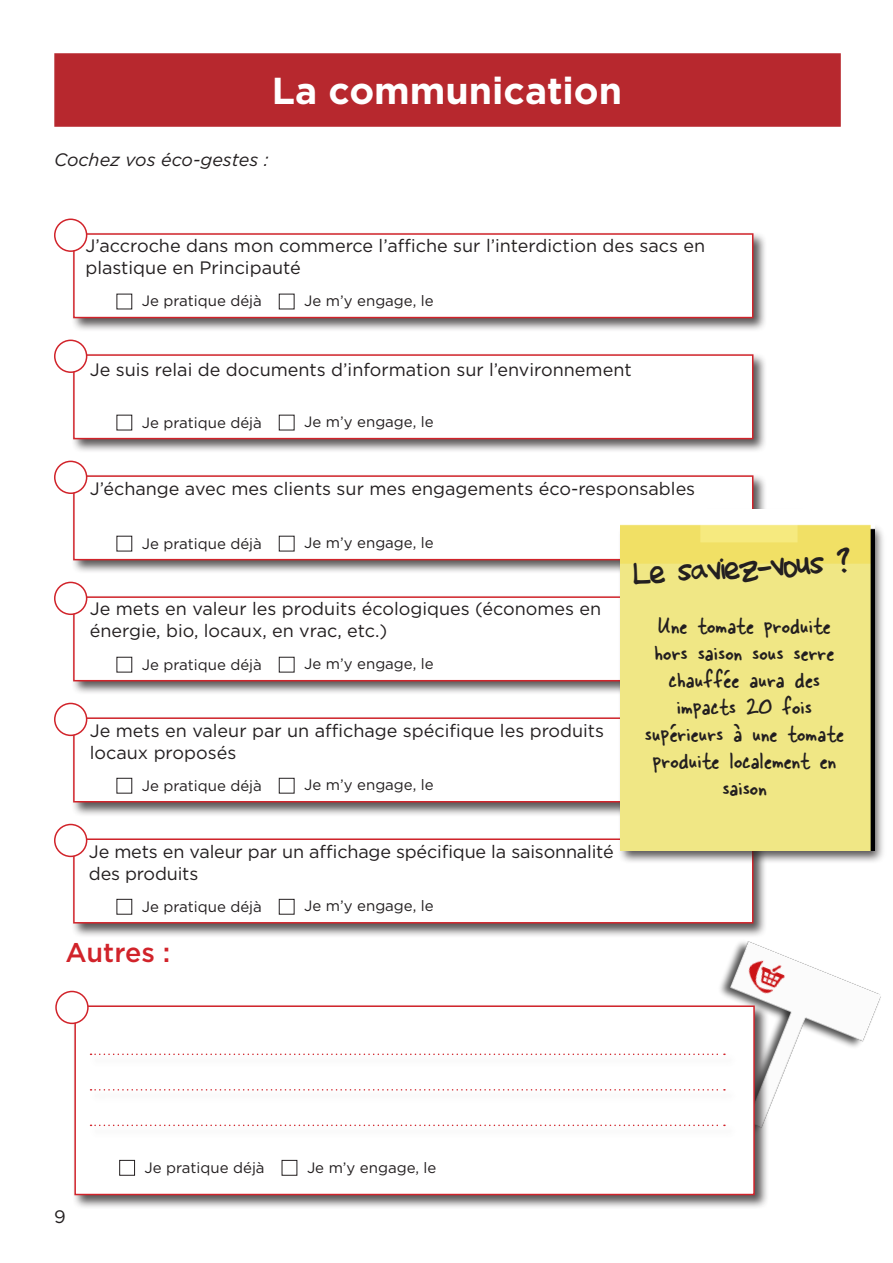
<style>
.page{position:relative;width:893px;height:1263px;background:#fff}
.page>*{position:absolute;margin:0;border:0;box-sizing:border-box;transform-origin:0 0}
.t1{font:700 37.5px "Gotham";color:#fff}
.t2{font:36px "november 2";color:#231f20}
.t3{font:27px/27px "Skippy Sharpie";color:#231f20;text-align:center}
.t4{font:500 27px "Gotham";color:#d1232a}
.t5{font:18px/21.6px "Gotham";color:#231f20}
.t6{font:italic 18px "Gotham";color:#231f20}
.t7{font:15px "Gotham";color:#231f20}
</style>
<div class="page">
<img style="left:720px;top:941px;width:161px;height:168px">
<div style="left:54px;top:53px;width:787px;height:74px;background:#b7282e;border:2px solid #b7282e"></div>
<div style="left:72px;top:1003px;width:697px;height:206px;background:#231f20;opacity:.75"></div>
<div style="left:74px;top:1005px;width:681px;height:190px;background:#fff;border:2px solid #d1232a"></div>
<div style="left:56px;top:991px;width:32px;height:32px;background:#fff;border-radius:50%"></div>
<div style="left:55px;top:991px;width:34px;height:33px;border:2px solid #d1232a;border-radius:50%"></div>
<svg style="left:91px;top:1053px;width:634px;height:2px"></svg>
<svg style="left:91px;top:1089px;width:634px;height:1px"></svg>
<svg style="left:91px;top:1124px;width:634px;height:2px"></svg>
<div style="left:119px;top:1160px;width:16px;height:15px;border:1px solid #231f20"></div>
<div style="left:282px;top:1160px;width:15px;height:15px;border:1px solid #231f20"></div>
<div style="left:71px;top:231px;width:697px;height:102px;background:#231f20;opacity:.75"></div>
<div style="left:73px;top:233px;width:680px;height:85px;background:#fff;border:2px solid #d1232a"></div>
<div style="left:55px;top:219px;width:32px;height:32px;background:#fff;border-radius:50%"></div>
<div style="left:54px;top:218px;width:33px;height:34px;border:2px solid #d1232a;border-radius:50%"></div>
<div style="left:279px;top:294px;width:15px;height:15px;border:1px solid #231f20"></div>
<div style="left:71px;top:352px;width:697px;height:102px;background:#231f20;opacity:.75"></div>
<div style="left:73px;top:354px;width:680px;height:85px;background:#fff;border:2px solid #d1232a"></div>
<div style="left:55px;top:340px;width:32px;height:32px;background:#fff;border-radius:50%"></div>
<div style="left:54px;top:340px;width:33px;height:33px;border:2px solid #d1232a;border-radius:50%"></div>
<div style="left:279px;top:415px;width:15px;height:15px;border:1px solid #231f20"></div>
<div style="left:71px;top:473px;width:697px;height:102px;background:#231f20;opacity:.75"></div>
<div style="left:73px;top:475px;width:680px;height:85px;background:#fff;border:2px solid #d1232a"></div>
<div style="left:55px;top:461px;width:32px;height:32px;background:#fff;border-radius:50%"></div>
<div style="left:54px;top:461px;width:33px;height:33px;border:2px solid #d1232a;border-radius:50%"></div>
<div style="left:279px;top:536px;width:15px;height:15px;border:1px solid #231f20"></div>
<div style="left:71px;top:594px;width:697px;height:102px;background:#231f20;opacity:.75"></div>
<div style="left:73px;top:596px;width:680px;height:85px;background:#fff;border:2px solid #d1232a"></div>
<div style="left:55px;top:582px;width:32px;height:32px;background:#fff;border-radius:50%"></div>
<div style="left:54px;top:582px;width:33px;height:33px;border:2px solid #d1232a;border-radius:50%"></div>
<div style="left:117px;top:657px;width:15px;height:15px;border:1px solid #231f20"></div>
<div style="left:279px;top:657px;width:15px;height:15px;border:1px solid #231f20"></div>
<div style="left:71px;top:715px;width:697px;height:102px;background:#231f20;opacity:.75"></div>
<div style="left:73px;top:717px;width:680px;height:85px;background:#fff;border:2px solid #d1232a"></div>
<div style="left:55px;top:703px;width:32px;height:32px;background:#fff;border-radius:50%"></div>
<div style="left:54px;top:703px;width:33px;height:33px;border:2px solid #d1232a;border-radius:50%"></div>
<div style="left:117px;top:778px;width:15px;height:15px;border:1px solid #231f20"></div>
<div style="left:279px;top:778px;width:15px;height:15px;border:1px solid #231f20"></div>
<div style="left:71px;top:836px;width:697px;height:102px;background:#231f20;opacity:.75"></div>
<div style="left:73px;top:838px;width:680px;height:85px;background:#fff;border:2px solid #d1232a"></div>
<div style="left:55px;top:824px;width:32px;height:32px;background:#fff;border-radius:50%"></div>
<div style="left:54px;top:824px;width:33px;height:33px;border:2px solid #d1232a;border-radius:50%"></div>
<div style="left:117px;top:899px;width:15px;height:15px;border:1px solid #231f20"></div>
<div style="left:279px;top:899px;width:15px;height:15px;border:1px solid #231f20"></div>
<div style="left:618px;top:507px;width:270px;height:357px;background:#231f20;opacity:.75"></div>
<img style="left:620px;top:509px;width:254px;height:341px">
<p class="t1" style="left:272px;top:69px;width:352px">La communication</p>
<p class="t6" style="left:54px;top:150px;width:216px">Cochez vos éco-gestes :</p>
<p class="t5" style="left:85px;top:234px;width:621px">J’accroche dans mon commerce l’affiche sur l’interdiction des sacs en plastique en Principauté</p>
<p class="t7" style="left:142px;top:292px;width:122px">Je pratique déjà</p>
<p class="t7" style="left:304px;top:291px;width:131px">Je m’y engage, le</p>
<p class="t5" style="left:90px;top:358px;width:543px">Je suis relai de documents d’information sur l’environnement</p>
<p class="t7" style="left:142px;top:413px;width:122px">Je pratique déjà</p>
<p class="t7" style="left:304px;top:412px;width:131px">Je m’y engage, le</p>
<p class="t5" style="left:90px;top:477px;width:607px">J’échange avec mes clients sur mes engagements éco-responsables</p>
<p class="t7" style="left:142px;top:534px;width:122px">Je pratique déjà</p>
<p class="t7" style="left:304px;top:533px;width:131px">Je m’y engage, le</p>
<p class="t5" style="left:90px;top:597px;width:513px">Je mets en valeur les produits écologiques (économes en énergie, bio, locaux, en vrac, etc.)</p>
<p class="t7" style="left:142px;top:655px;width:122px">Je pratique déjà</p>
<p class="t7" style="left:304px;top:654px;width:131px">Je m’y engage, le</p>
<p class="t5" style="left:90px;top:720px;width:516px">Je mets en valeur par un affichage spécifique les produits locaux proposés</p>
<p class="t7" style="left:142px;top:776px;width:122px">Je pratique déjà</p>
<p class="t7" style="left:304px;top:775px;width:131px">Je m’y engage, le</p>
<p class="t5" style="left:89px;top:840px;width:526px">Je mets en valeur par un affichage spécifique la saisonnalité des produits</p>
<p class="t7" style="left:142px;top:897px;width:122px">Je pratique déjà</p>
<p class="t7" style="left:304px;top:896px;width:131px">Je m’y engage, le</p>
<p class="t4" style="left:66px;top:935px;width:106px">Autres :</p>
<p class="t2" style="left:632px;top:558px;width:219px;rotate:-3deg">Le saviez-vous ?</p>
<p class="t3" style="left:645px;top:609px;width:201px">Une tomate produite hors saison sous serre chauffée aura des impacts 20 fois supérieurs à une tomate produite localement en saison</p>
<p class="t5" style="left:54px;top:1206px;width:13px">9</p>
<p class="t7" style="left:145px;top:1158px;width:121px">Je pratique déjà</p>
<p class="t7" style="left:307px;top:1157px;width:131px">Je m’y engage, le</p>
</div>
